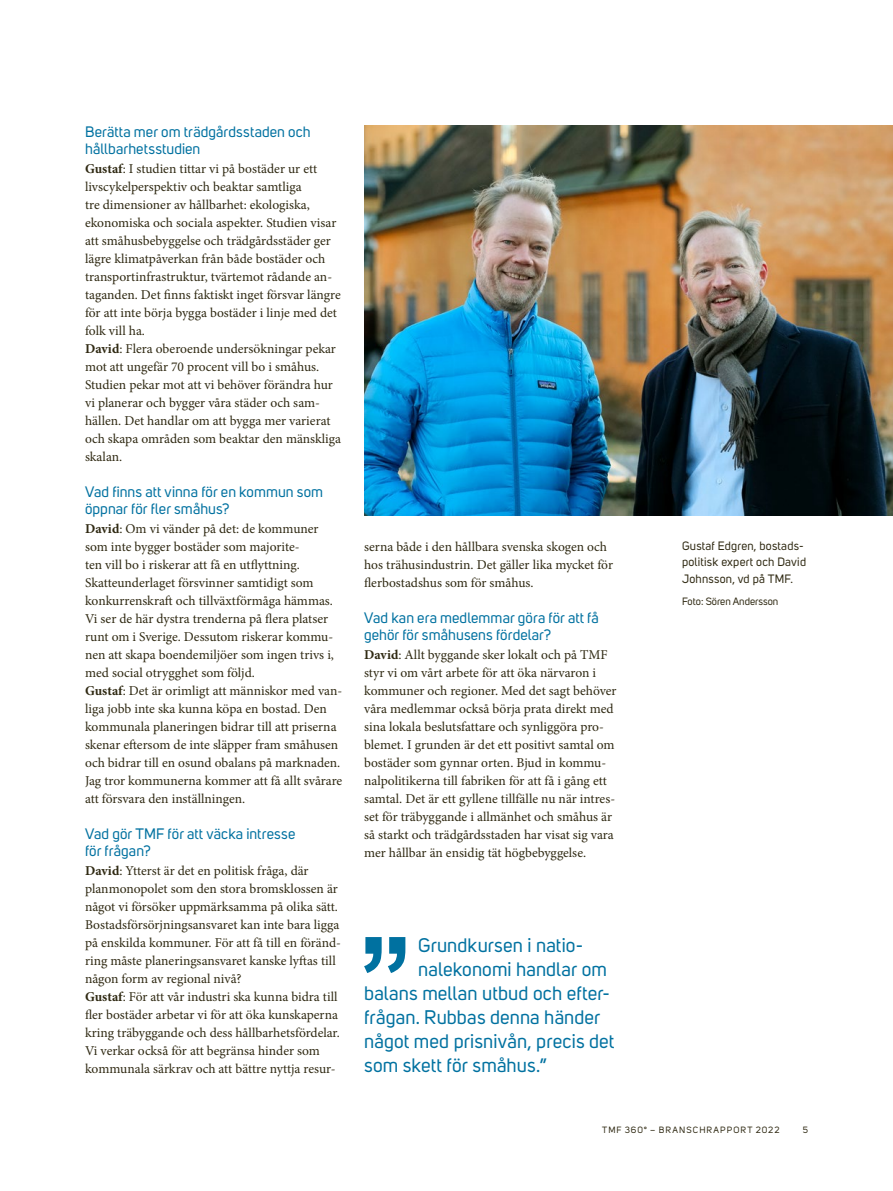
<style>
.page{position:relative;width:893px;height:1191px;background:#fff}
.page>*{position:absolute;margin:0;border:0;box-sizing:border-box;transform-origin:0 0}
.Citat{font:19.5px "Uni Sans";letter-spacing:.005em;color:#0071a0}
.t1{font:15px/16.5px "Uni Sans";letter-spacing:.005em;color:#0071a0}
.Body{font:13.5px/18px "Minion Pro";color:#2f2912}
.Faktaruta_-_Body{font:12px/16.5px "Uni Sans";letter-spacing:.02em;color:#2f2912}
.Faktaruta_-_Body_sma{font:10.5px "Uni Sans";color:#2f2912}
.t2{font:9px "Uni Sans";letter-spacing:.12em;color:#2f2912}
.s1{font-weight:700}
</style>
<div class="page">
<img style="left:364px;top:125px;width:529px;height:390px">
<svg style="left:364px;top:937px;width:41px;height:36px"></svg>
<h4 class="t1" style="left:85px;top:124px;width:227px">Berätta mer om trädgårdsstaden och hållbarhetsstudien</h4>
<p class="Body" style="left:85px;top:160px;width:257px"><span class="s1">Gustaf</span>: I studien tittar vi på bostäder ur ett livscykelperspektiv och beaktar samtliga<br>tre dimensioner av hållbarhet: ekologiska, ekonomiska och sociala aspekter. Studien visar att småhusbebyggelse och trädgårdsstäder ger lägre klimatpåverkan från både bostäder och transportinfrastruktur, tvärtemot rådande an&shy;taganden. Det finns faktiskt inget försvar längre för att inte börja bygga bostäder i linje med det folk vill ha.</p>
<p class="Body" style="left:85px;top:340px;width:258px"><span class="s1">David</span>: Flera oberoende undersökningar pekar mot att ungefär 70 procent vill bo i småhus.<br>Studien pekar mot att vi behöver förändra hur vi planerar och bygger våra städer och sam&shy;hällen. Det handlar om att bygga mer varierat och skapa områden som beaktar den mänskliga skalan.</p>
<h4 class="t1" style="left:85px;top:484px;width:240px">Vad finns att vinna för en kommun som öppnar för fler småhus?</h4>
<p class="Body" style="left:85px;top:520px;width:250px"><span class="s1">David</span>: Om vi vänder på det: de kommuner som inte bygger bostäder som majorite-<br>ten vill bo i riskerar att få en utflyttning.<br>Skatteunderlaget försvinner samtidigt som konkurrenskraft och tillväxtförmåga hämmas.<br>Vi ser de här dystra trenderna på flera platser runt om i Sverige. Dessutom riskerar kommu&shy;nen att skapa boendemiljöer som ingen trivs i, med social otrygghet som följd.</p>
<p class="Body" style="left:85px;top:682px;width:259px"><span class="s1">Gustaf</span>: Det är orimligt att människor med van&shy;liga jobb inte ska kunna köpa en bostad. Den kommunala planeringen bidrar till att priserna skenar eftersom de inte släpper fram småhusen och bidrar till en osund obalans på marknaden.<br>Jag tror kommunerna kommer att få allt svårare att försvara den inställningen.</p>
<h4 class="t1" style="left:85px;top:826px;width:212px">Vad gör TMF för att väcka intresse för frågan?</h4>
<p class="Body" style="left:85px;top:862px;width:257px"><span class="s1">David</span>: Ytterst är det en politisk fråga, där planmonopolet som den stora bromsklossen är något vi försöker uppmärksamma på olika sätt.<br>Bostadsförsörjningsansvaret kan inte bara ligga på enskilda kommuner. För att få till en föränd&shy;ring måste planeringsansvaret kanske lyftas till någon form av regional nivå?</p>
<p class="Body" style="left:85px;top:988px;width:256px"><span class="s1">Gustaf</span>: För att vår industri ska kunna bidra till fler bostäder arbetar vi för att öka kunskaperna kring träbyggande och dess hållbarhetsfördelar.<br>Vi verkar också för att begränsa hinder som kommunala särkrav och att bättre nyttja resur-</p>
<p class="Body" style="left:364px;top:538px;width:250px">serna både i den hållbara svenska skogen och hos trähusindustrin. Det gäller lika mycket för flerbostadshus som för småhus.</p>
<h4 class="t1" style="left:364px;top:610px;width:236px">Vad kan era medlemmar göra för att få gehör för småhusens fördelar?</h4>
<p class="Body" style="left:364px;top:646px;width:254px"><span class="s1">David</span>: Allt byggande sker lokalt och på TMF styr vi om vårt arbete för att öka närvaron i kommuner och regioner. Med det sagt behöver våra medlemmar också börja prata direkt med sina lokala beslutsfattare och synliggöra pro&shy;blemet. I grunden är det ett positivt samtal om bostäder som gynnar orten. Bjud in kommu&shy;nalpolitikerna till fabriken för att få i gång ett samtal. Det är ett gyllene tillfälle nu när intres&shy;set för träbyggande i allmänhet och småhus är så starkt och trädgårdsstaden har visat sig vara mer hållbar än ensidig tät högbebyggelse.</p>
<p class="Citat" style="left:418px;top:933px;width:166px">Grundkursen i natio-</p>
<p class="Citat" style="left:418px;top:957px;width:190px">nalekonomi handlar om</p>
<p class="Citat" style="left:364px;top:981px;width:247px">balans mellan utbud och efter-</p>
<p class="Citat" style="left:364px;top:1005px;width:238px">frågan. Rubbas denna händer</p>
<p class="Citat" style="left:364px;top:1029px;width:252px">något med prisnivån, precis det</p>
<p class="Citat" style="left:364px;top:1053px;width:185px">som skett för småhus.”</p>
<p class="Faktaruta_-_Body" style="left:682px;top:537px;width:126px">Gustaf Edgren, bostads&shy;politisk expert och David<br>Johnsson, vd på TMF.</p>
<p class="Faktaruta_-_Body_sma" style="left:682px;top:595px;width:98px">Foto: Sören Andersson</p>
<p class="t2" style="left:602px;top:1124px;width:179px">TMF 360° – BRANSCHRAPPORT 2022</p>
<p class="t2" style="left:803px;top:1124px;width:7px">5</p>
</div>
